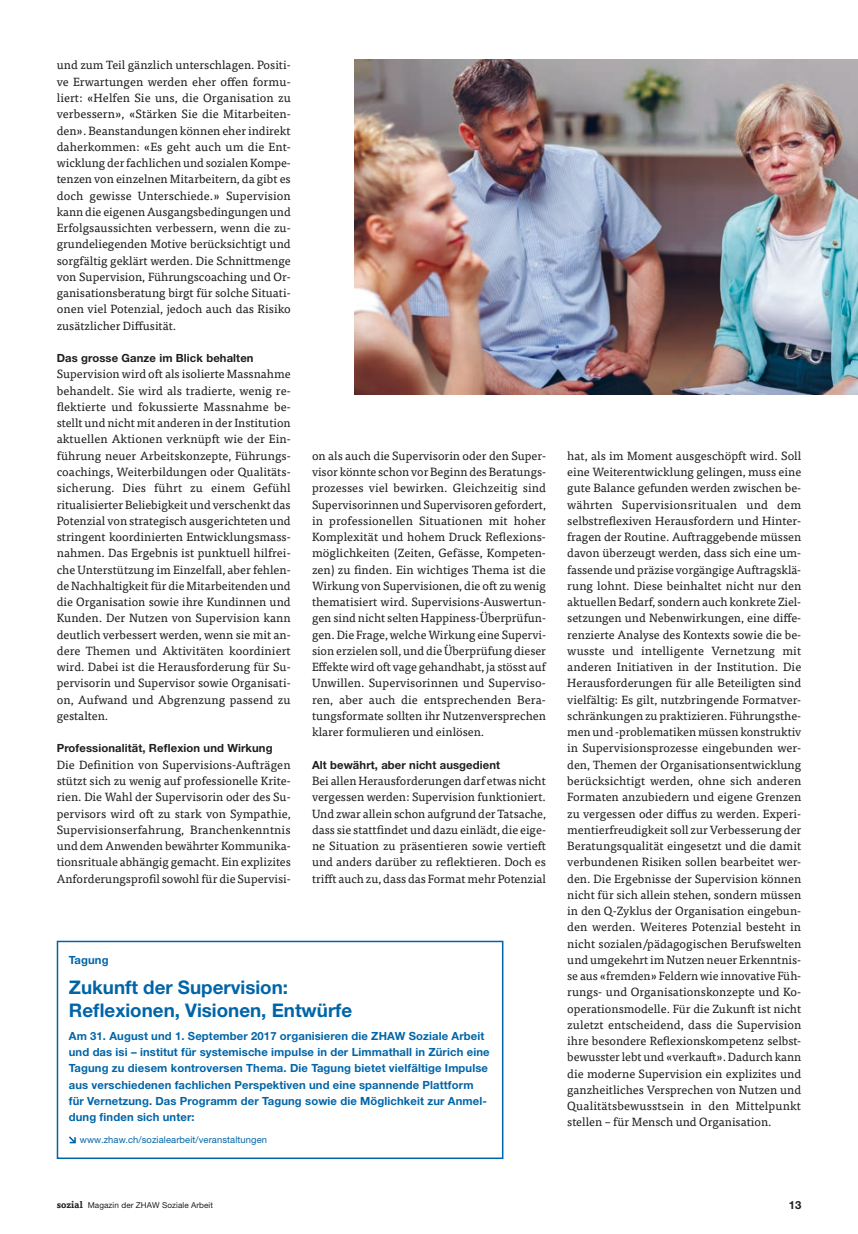
<style>
.page{position:relative;width:858px;height:1234px;background:#fff}
.page>*{position:absolute;margin:0;border:0;box-sizing:border-box;transform-origin:0 0}
.t1{font:700 18.75px/22.5px "Helvetica Neue LT Std";color:#0065a8}
.t2{font:11.88px/16.2px "Tisa OT";color:#1d1e1f;text-align:justify}
.t3{font:700 11.25px/16.2px "Helvetica Neue LT Std";letter-spacing:.01em;color:#0065a8}
.t4{font:700 11.25px "Helvetica Neue LT Std";letter-spacing:.01em;color:#1d1e1f}
.t5{font:9.38px "Helvetica Neue LT Std";letter-spacing:.01em;color:#0065a8}
.t6{font:8.12px "Helvetica Neue LT Std Roman 2";letter-spacing:.01em;color:#1d1e1f}
.s1{font-family:"Tisa OT";font-weight:700;font-size:9.38px}
</style>
<div class="page">
<svg style="left:69px;top:1136px;width:7px;height:6px"></svg>
<div style="left:57px;top:940px;width:446px;height:218px;border:2px solid #0065a8"></div>
<img style="left:354px;top:60px;width:503px;height:334px">
<p class="t2" style="left:57px;top:57px;width:236px">und zum Teil gänzlich unterschlagen. Positi&shy;ve Erwartungen werden eher offen formu&shy;liert: «Helfen Sie uns, die Organisation zu verbessern», «Stärken Sie die Mitarbeiten&shy;den». Beanstandungen können eher indirekt daherkommen: «Es geht auch um die Ent&shy;wicklung der fachlichen und sozialen Kompe&shy;tenzen von einzelnen Mitarbeitern, da gibt es doch gewisse Unterschiede.» Supervision kann die eigenen Ausgangsbedingungen und Erfolgsaussichten verbessern, wenn die zu&shy;grundeliegenden Motive berücksichtigt und sorgfältig geklärt werden. Die Schnittmenge von Supervision, Führungscoaching und Or&shy;ganisationsberatung birgt für solche Situati&shy;onen viel Potenzial, jedoch auch das Risiko zusätzlicher Diffusität.</p>
<p class="t4" style="left:57px;top:351px;width:198px">Das grosse Ganze im Blick behalten</p>
<p class="t2" style="left:57px;top:366px;width:235px">Supervision wird oft als isolierte Massnahme behandelt. Sie wird als tradierte, wenig re&shy;flektierte und fokussierte Massnahme be&shy;stellt und nicht mit anderen in der Institution aktuellen Aktionen verknüpft wie der Ein&shy;führung neuer Arbeitskonzepte, Führungs&shy;coachings, Weiterbildungen oder Qualitäts&shy;sicherung. Dies führt zu einem Gefühl ritualisierter Beliebigkeit und verschenkt das Potenzial von strategisch ausgerichteten und stringent koordinierten Entwicklungsmass&shy;nahmen. Das Ergebnis ist punktuell hilfrei&shy;che Unterstützung im Einzelfall, aber fehlen&shy;de Nachhaltigkeit für die Mitarbeitenden und die Organisation sowie ihre Kundinnen und Kunden. Der Nutzen von Supervision kann deutlich verbessert werden, wenn sie mit an&shy;dere Themen und Aktivitäten koordiniert wird. Dabei ist die Herausforderung für Su&shy;pervisorin und Supervisor sowie Organisati&shy;on, Aufwand und Abgrenzung passend zu gestalten.</p>
<p class="t4" style="left:57px;top:741px;width:217px">Professionalität, Reflexion und Wirkung</p>
<p class="t2" style="left:57px;top:756px;width:235px">Die Definition von Supervisions-Aufträgen stützt sich zu wenig auf professionelle Krite&shy;rien. Die Wahl der Supervisorin oder des Su&shy;pervisors wird oft zu stark von Sympathie, Supervisionserfahrung, Branchenkenntnis und dem Anwenden bewährter Kommunika&shy;tionsrituale abhängig gemacht. Ein explizites Anforderungsprofil sowohl für die Supervisi-</p>
<p class="t2" style="left:312px;top:447px;width:235px">on als auch die Supervisorin oder den Super&shy;visor könnte schon vor Beginn des Beratungs&shy;prozesses viel bewirken. Gleichzeitig sind Supervisorinnen und Supervisoren gefordert, in professionellen Situationen mit hoher Komplexität und hohem Druck Reflexions&shy;möglichkeiten (Zeiten, Gefässe, Kompeten&shy;zen) zu finden. Ein wichtiges Thema ist die Wirkung von Supervisionen, die oft zu wenig thematisiert wird. Supervisions-Auswertun&shy;gen sind nicht selten Happiness-Überprüfun&shy;gen. Die Frage, welche Wirkung eine Supervi&shy;sion erzielen soll, und die Überprüfung dieser Effekte wird oft vage gehandhabt, ja stösst auf Unwillen. Supervisorinnen und Superviso&shy;ren, aber auch die entsprechenden Bera&shy;tungsformate sollten ihr Nutzenversprechen klarer formulieren und einlösen.</p>
<p class="t4" style="left:312px;top:757px;width:190px">Alt bewährt, aber nicht ausgedient</p>
<p class="t2" style="left:312px;top:772px;width:235px">Bei allen Herausforderungen darf etwas nicht vergessen werden: Supervision funktioniert.<br>Und zwar allein schon aufgrund der Tatsache, dass sie stattfindet und dazu einlädt, die eige&shy;ne Situation zu präsentieren sowie vertieft und anders darüber zu reflektieren. Doch es trifft auch zu, dass das Format mehr Potenzial</p>
<p class="t3" style="left:69px;top:951px;width:41px">Tagung</p>
<h1 class="t1" style="left:69px;top:975px;width:285px">Zukunft der Supervision:<br>Reflexionen, Visionen, Entwürfe</h1>
<p class="t3" style="left:69px;top:1027px;width:422px">Am 31. August und 1. September 2017 organisieren die ZHAW Soziale Arbeit und das isi – institut für systemische impulse in der Limmathall in Zürich eine Tagung zu diesem kontroversen Thema. Die Tagung bietet vielfältige Impulse aus verschiedenen fachlichen Perspektiven und eine spannende Plattform für Vernetzung. Das Programm der Tagung sowie die Möglichkeit zur Anmel&shy;dung finden sich unter:</p>
<p class="t5" style="left:80px;top:1134px;width:189px">www.zhaw.ch/sozialearbeit/veranstaltungen</p>
<p class="t2" style="left:567px;top:447px;width:236px">hat, als im Moment ausgeschöpft wird. Soll eine Weiterentwicklung gelingen, muss eine gute Balance gefunden werden zwischen be&shy;währten Supervisionsritualen und dem selbstreflexiven Herausfordern und Hinter&shy;fragen der Routine. Auftraggebende müssen davon überzeugt werden, dass sich eine um&shy;fassende und präzise vorgängige Auftragsklä&shy;rung lohnt. Diese beinhaltet nicht nur den aktuellen Bedarf, sondern auch konkrete Ziel&shy;setzungen und Nebenwirkungen, eine diffe&shy;renzierte Analyse des Kontexts sowie die be&shy;wusste und intelligente Vernetzung mit anderen Initiativen in der Institution. Die Herausforderungen für alle Beteiligten sind vielfältig: Es gilt, nutzbringende Formatver&shy;schränkungen zu praktizieren. Führungsthe&shy;men und -problematiken müssen konstruktiv in Supervisionsprozesse eingebunden wer&shy;den, Themen der Organisationsentwicklung berücksichtigt werden, ohne sich anderen Formaten anzubiedern und eigene Grenzen zu vergessen oder diffus zu werden. Experi&shy;mentierfreudigkeit soll zur Verbesserung der Beratungsqualität eingesetzt und die damit verbundenen Risiken sollen bearbeitet wer&shy;den. Die Ergebnisse der Supervision können nicht für sich allein stehen, sondern müssen in den Q-Zyklus der Organisation eingebun&shy;den werden. Weiteres Potenzial besteht in nicht sozialen/pädagogischen Berufswelten und umgekehrt im Nutzen neuer Erkenntnis&shy;se aus «fremden» Feldern wie innovative Füh&shy;rungs- und Organisationskonzepte und Ko&shy;operationsmodelle. Für die Zukunft ist nicht zuletzt entscheidend, dass die Supervision ihre besondere Reflexionskompetenz selbst&shy;bewusster lebt und «verkauft». Dadurch kann die moderne Supervision ein explizites und ganzheitliches Versprechen von Nutzen und Qualitätsbewusstsein in den Mittelpunkt stellen – für Mensch und Organisation.</p>
<p class="t6" style="left:57px;top:1199px;width:158px"><span class="s1">sozial</span> Magazin der ZHAW Soziale Arbeit</p>
<p class="t4" style="left:788px;top:1197px;width:14px">13</p>
</div>
